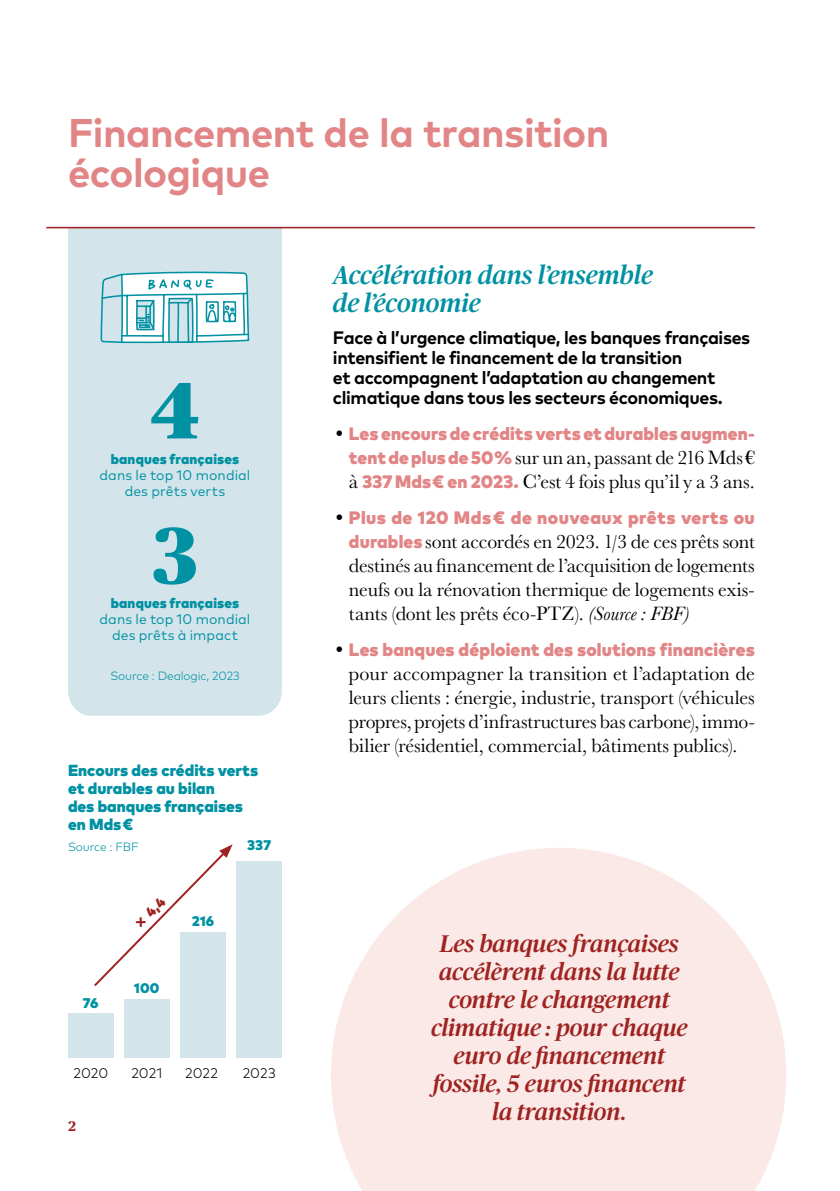
<style>
.page{position:relative;width:840px;height:1191px;background:#fff}
.page>*{position:absolute;margin:0;border:0;box-sizing:border-box;transform-origin:0 0}
.t1{font:900 80px "Publico";color:#0091a2}
.t2{font:700 40px/40px "Mark Pro";letter-spacing:-.015em;color:#e28586}
.t3{font:italic 500 26px/28px "Publico";color:#0091a2}
.t4{font:italic 500 24px/28px "Publico";letter-spacing:-.005em;color:#9e2321;text-align:center}
.t5{font:20px/24px "Baskerville URW";letter-spacing:-.01em;color:#000;text-align:justify}
.t6{font:700 18px/20px "Mark Pro";letter-spacing:-.02em;color:#000}
.t7{font:900 18px "Mark Pro";letter-spacing:.01em;color:#e28586}
.t8{font:900 16px/18px "Mark Pro";color:#0091a2}
.t9{font:14px/16px "Mark Pro";letter-spacing:.01em;color:#0091a2;text-align:center}
.t10{font:900 14px "Mark Pro";letter-spacing:.01em;color:#0091a2}
.t11{font:300 14px "Mark Pro";color:#000}
.t12{font:900 14px "Mark Pro";color:#9e2321}
.t13{font:700 14px "Publico Text";color:#9e2321}
.t14{font:300 12px "Mark Pro";letter-spacing:-.01em;color:#0091a2}
.s1{font-family:"Baskerville URW";font-weight:400;font-size:20px;color:#000}
.s2{font-family:"Mark Pro";font-weight:900;font-size:18px;color:#e28586}
.s3{font-family:"Baskerville";font-style:italic}
</style>
<div class="page">
<div style="left:68px;top:228px;width:214px;height:487px;background:#d3e4eb"></div>
<hr style="left:46px;top:227px;width:708px;height:1px;background:#9e2321">
<svg style="left:80px;top:226px;width:170px;height:118px"></svg>
<div style="left:68px;top:1013px;width:45px;height:44px;background:#d3e4eb"></div>
<div style="left:124px;top:999px;width:45px;height:58px;background:#d3e4eb"></div>
<div style="left:180px;top:931px;width:46px;height:126px;background:#d3e4eb"></div>
<div style="left:236px;top:861px;width:46px;height:196px;background:#d3e4eb"></div>
<svg style="left:94px;top:844px;width:138px;height:142px"></svg>
<svg style="left:331px;top:848px;width:454px;height:343px;fill:#fae9e7"></svg>
<h2 class="t2" style="left:68px;top:110px;width:542px">Financement de la transition écologique</h2>
<h1 class="t1" style="left:150px;top:365px;width:50px">4</h1>
<p class="t10" style="left:111px;top:448px;width:130px">banques françaises</p>
<p class="t9" style="left:99px;top:465px;width:152px">dans le top 10 mondial des prêts verts</p>
<h1 class="t1" style="left:152px;top:511px;width:46px">3</h1>
<p class="t10" style="left:111px;top:592px;width:130px">banques françaises</p>
<p class="t9" style="left:99px;top:609px;width:152px">dans le top 10 mondial des prêts à impact</p>
<p class="t14" style="left:110px;top:666px;width:131px">Source : Dealogic, 2023</p>
<p class="t8" style="left:68px;top:759px;width:191px">Encours des crédits verts et durables au bilan<br>des banques françaises en Mds €</p>
<p class="t14" style="left:68px;top:838px;width:72px">Source : FBF</p>
<p class="t10" style="left:247px;top:834px;width:25px">337</p>
<p class="t10" style="left:83px;top:991px;width:17px">76</p>
<p class="t11" style="left:73px;top:1062px;width:36px">2020</p>
<p class="t13" style="left:68px;top:1118px;width:9px">2</p>
<p class="t12" style="left:128px;top:920px;width:41px;rotate:-46deg">✗ 4,4</p>
<p class="t10" style="left:134px;top:977px;width:27px">100</p>
<p class="t10" style="left:192px;top:910px;width:24px">216</p>
<p class="t11" style="left:131px;top:1062px;width:33px">2021</p>
<p class="t11" style="left:185px;top:1062px;width:34px">2022</p>
<p class="t11" style="left:242px;top:1062px;width:34px">2023</p>
<h3 class="t3" style="left:333px;top:260px;width:321px">Accélération dans l’ensemble de l’économie</h3>
<p class="t6" style="left:333px;top:326px;width:418px">Face à l’urgence climatique, les banques françaises intensifient le financement de la transition<br>et accompagnent l’adaptation au changement climatique dans tous les secteurs économiques.</p>
<p class="t7" style="left:333px;top:419px;width:423px"><span class="s1">•</span>Les encours de crédits verts et durables augmen-</p>
<p class="t5" style="left:349px;top:444px;width:407px"><span class="s2">tent de plus de 50 %</span> sur un an, passant de 216 Mds€ à <span class="s2">337 Mds € en 2023.</span> C’est 4 fois plus qu’il y a 3 ans.</p>
<p class="t7" style="left:333px;top:503px;width:423px"><span class="s1">•</span>Plus de 120 Mds € de nouveaux prêts verts ou</p>
<p class="t5" style="left:349px;top:528px;width:407px"><span class="s2">durables</span> sont accordés en 2023. 1/3 de ces prêts sont destinés au financement de l’acquisition de logements neufs ou la rénovation thermique de logements exis&shy;tants (dont les prêts éco-PTZ). <span class="s3">(Source : FBF)</span></p>
<p class="t7" style="left:333px;top:635px;width:423px"><span class="s1">•</span>Les banques déploient des solutions financières</p>
<p class="t5" style="left:349px;top:660px;width:407px">pour accompagner la transition et l’adaptation de leurs clients : énergie, industrie, transport (véhicules propres, projets d’infrastructures bas carbone), immo&shy;bilier (résidentiel, commercial, bâtiments publics).</p>
<p class="t4" style="left:431px;top:929px;width:258px">Les banques françaises accélèrent dans la lutte contre le changement climatique : pour chaque euro de financement fossile, 5 euros financent la transition.</p>
</div>
